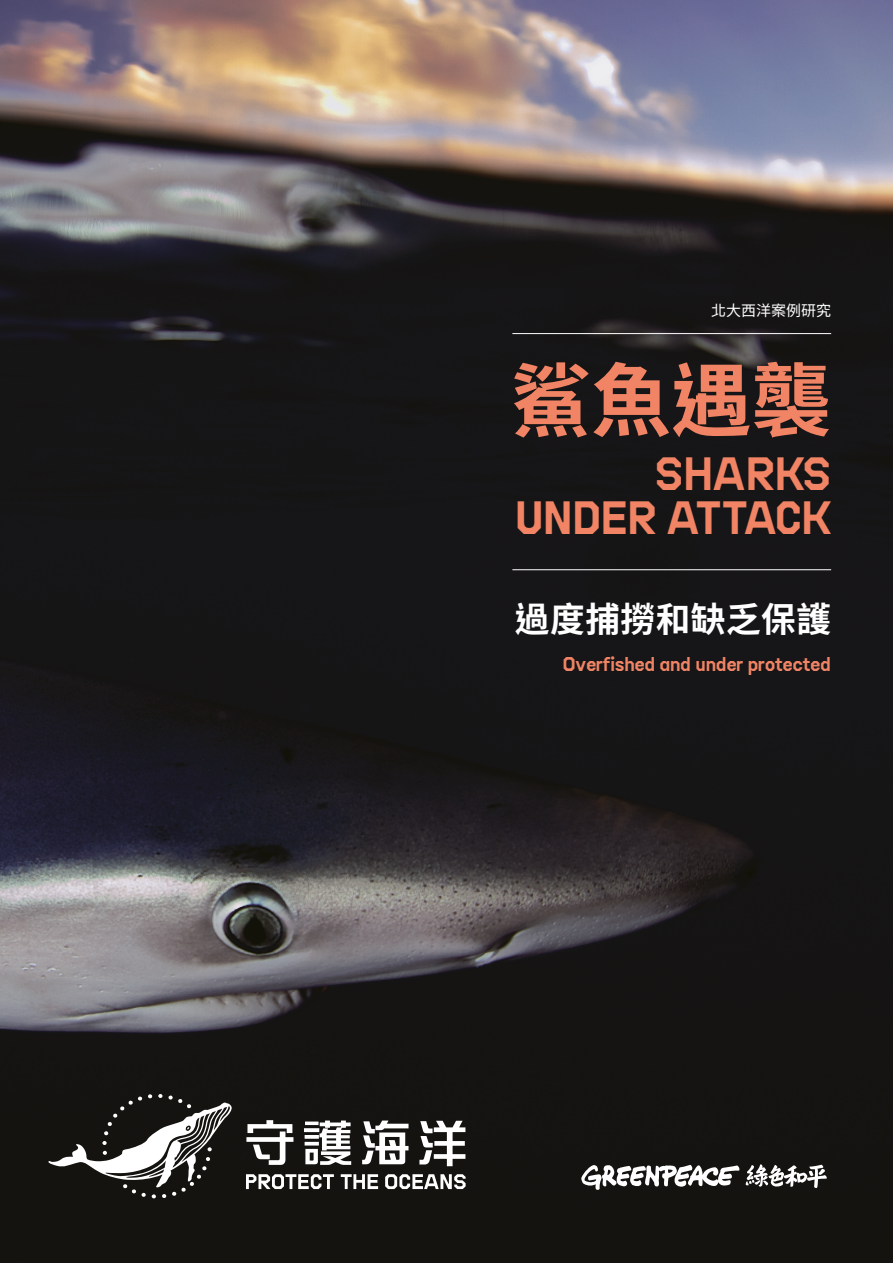
<style>
.page{position:relative;width:893px;height:1263px;background:#fff}
.page>*{position:absolute;margin:0;border:0;box-sizing:border-box;transform-origin:0 0}
.t1{font:700 79.95px "Noto Sans CJ Ktc";color:#f08464}
.t2{font:46.65px/44px "Sanctuary LC";color:#f08464;text-align:right}
.t3{font:700 34.65px "Noto Sans CJ Ktc";letter-spacing:.015em;color:#fff}
.t4{font:19.95px "Sanctuary LC";color:#f08464}
.t5{font:15px "Noto Sans CJ Ktc";color:#fff}
</style>
<div class="page">
<img style="left:0;top:0;width:893px;height:1263px">
<hr style="left:512px;top:569px;width:319px;height:1px;background:#fff">
<hr style="left:512px;top:333px;width:319px;height:1px;background:#fff">
<svg style="left:581px;top:1165px;width:158px;height:25px"></svg>
<svg style="left:746px;top:1164px;width:81px;height:24px"></svg>
<svg style="left:246px;top:1120px;width:47px;height:45px"></svg>
<svg style="left:304px;top:1120px;width:47px;height:45px"></svg>
<svg style="left:362px;top:1120px;width:47px;height:44px"></svg>
<svg style="left:419px;top:1121px;width:46px;height:45px"></svg>
<svg style="left:48px;top:1094px;width:185px;height:104px"></svg>
<svg style="left:246px;top:1174px;width:88px;height:15px"></svg>
<svg style="left:341px;top:1174px;width:37px;height:15px"></svg>
<svg style="left:385px;top:1174px;width:81px;height:15px"></svg>
<p class="t5" style="left:711px;top:302px;width:121px">北大西洋案例研究</p>
<h1 class="t1" style="left:511px;top:356px;width:321px">鯊魚遇襲</h1>
<h2 class="t2" style="left:515px;top:451px;width:317px">SHARKS<br>UNDER ATTACK</h2>
<h3 class="t3" style="left:515px;top:600px;width:318px">過度捕撈和缺乏保護</h3>
<p class="t4" style="left:563px;top:651px;width:270px">Overfished and under protected</p>
</div>
